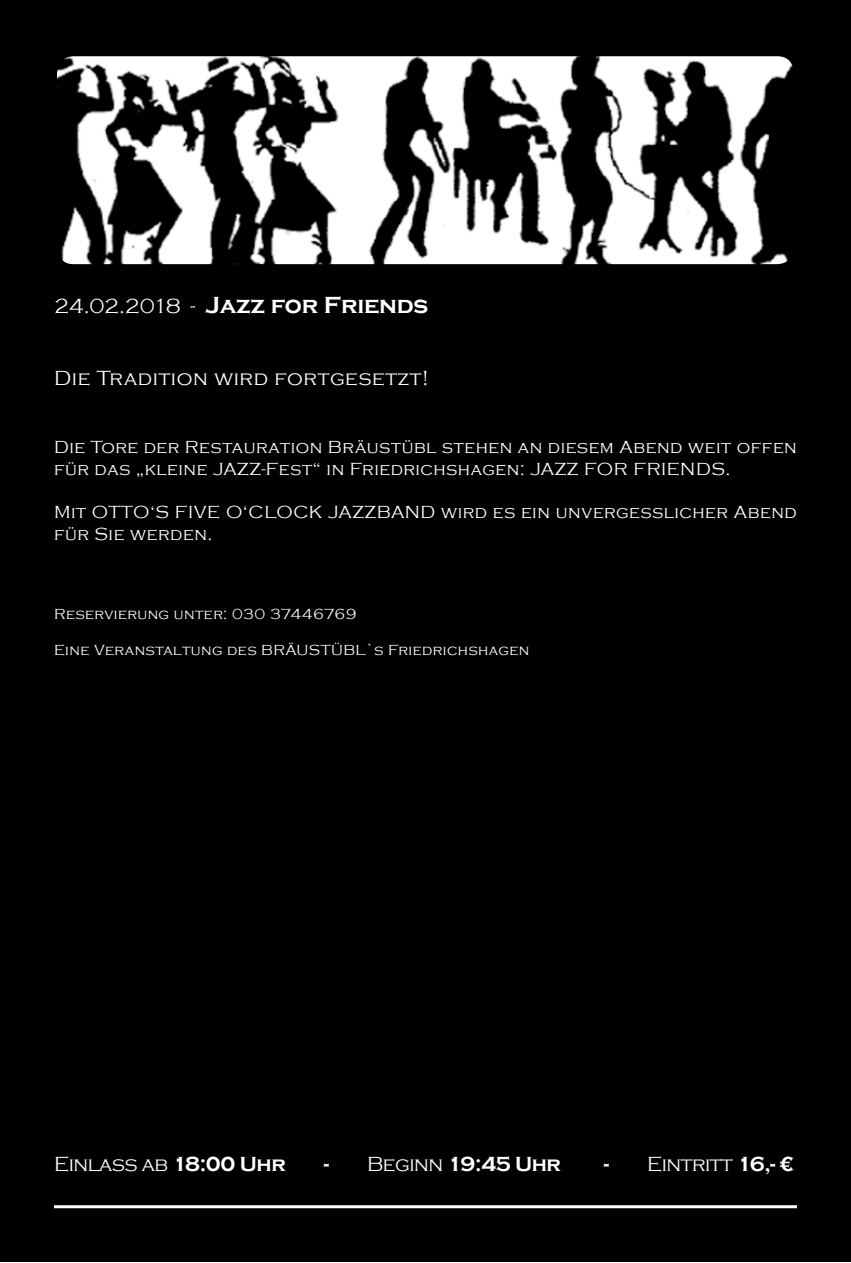
<style>
.page{position:relative;width:851px;height:1263px;background:#fff}
.page>*{position:absolute;margin:0;border:0;box-sizing:border-box;transform-origin:0 0}
.t1{font:700 24px "Copperplate Gothic";letter-spacing:-.01em;color:#fff}
.t2{font:300 21px "Copperplate Gothic";letter-spacing:-.02em;color:#fff}
.t3{font:300 21px "Copperplate Gothic";letter-spacing:.03em;color:#fff}
.t4{font:700 21px "Copperplate Gothic";letter-spacing:-.02em;color:#fff}
.t5{font:300 18px/21.6px "Copperplate Gothic";letter-spacing:.03em;color:#fff}
.t6{font:300 15px "Copperplate Gothic";letter-spacing:.03em;color:#fff}
.s1{font-weight:300;font-size:21px}
.s2{font-weight:700}
.s3{font-weight:300}
</style>
<div class="page">
<div style="left:0;top:0;width:850px;height:1261px;background:#000"></div>
<img style="left:58px;top:57px;width:734px;height:206px">
<div style="left:54px;top:53px;width:742px;height:214px;border:3px solid #000;border-radius:18px"></div>
<hr style="left:54px;top:1205px;width:742px;height:3px;background:#fff">
<h1 class="t1" style="left:54px;top:292px;width:376px"><span class="s1">24.02.2018 -</span> Jazz for Friends</h1>
<p class="t3" style="left:54px;top:367px;width:376px">Die Tradition wird fortgesetzt!</p>
<p class="t5" style="left:54px;top:437px;width:744px">Die Tore der Restauration Bräustübl stehen an diesem Abend weit offen für das „kleine JAZZ-Fest“ in Friedrichshagen: JAZZ FOR FRIENDS.</p>
<p class="t5" style="left:54px;top:502px;width:744px">Mit OTTO‘S FIVE O‘CLOCK JAZZBAND wird es ein unvergesslicher Abend für Sie werden.</p>
<p class="t6" style="left:54px;top:606px;width:304px">Reservierung unter: 030 37446769</p>
<p class="t6" style="left:54px;top:642px;width:477px">Eine Veranstaltung des BRÄUSTÜBL`s Friedrichshagen</p>
<p class="t2" style="left:54px;top:1153px;width:233px">Einlass ab <span class="s2">18:00 Uhr</span></p>
<p class="t4" style="left:324px;top:1153px;width:238px">- <span class="s3">Beginn</span> 19:45 Uhr</p>
<p class="t2" style="left:604px;top:1153px;width:192px"><span class="s2">-</span> Eintritt <span class="s2">16,- €</span></p>
</div>
